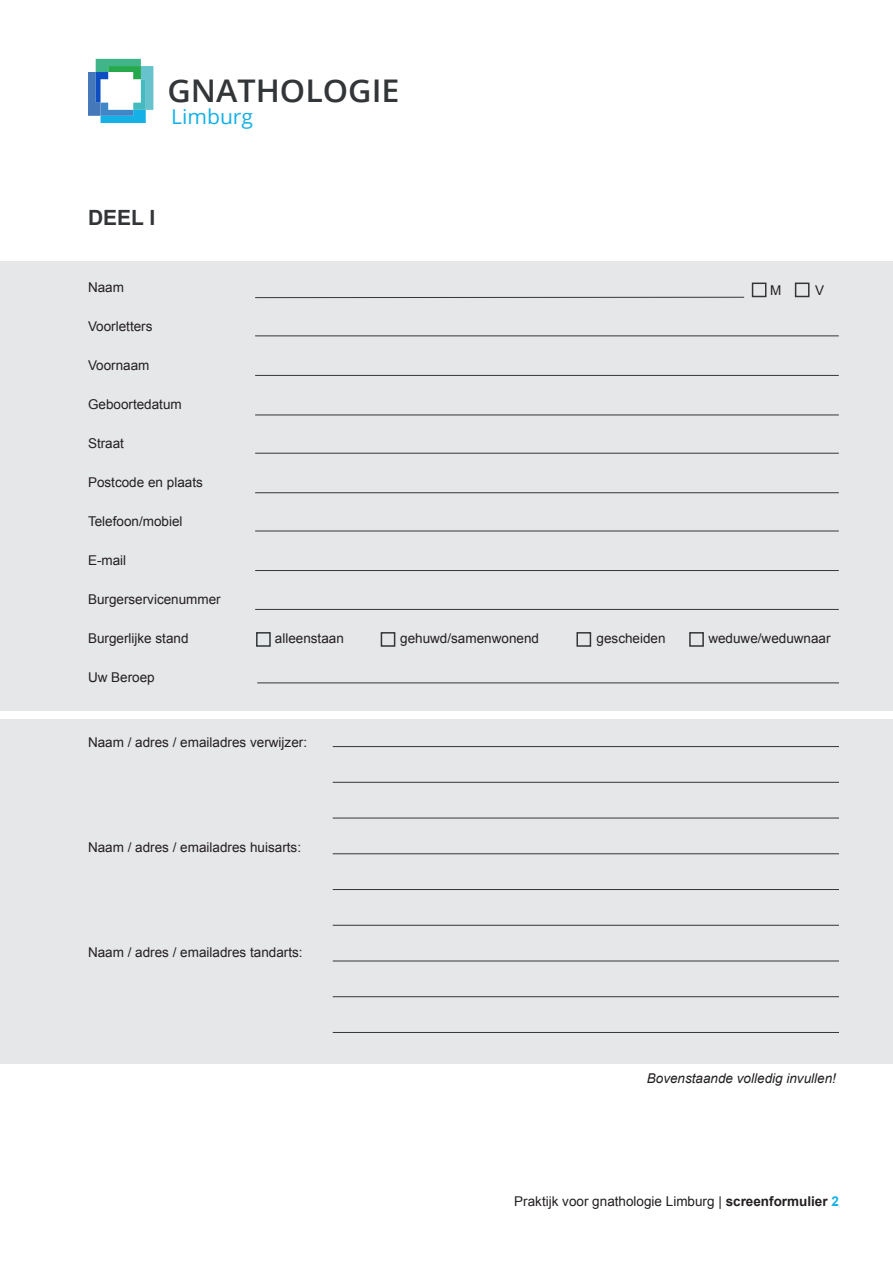
<style>
.page{position:relative;width:893px;height:1263px;background:#fff}
.page>*{position:absolute;margin:0;border:0;box-sizing:border-box;transform-origin:0 0}
.t1{font:600 31.2px "Open Sans";color:#333638}
.t2{font:700 21px "Arial";color:#333638}
.t3{font:20.4px "Open Sans";color:#14b0e6}
.t4{font:13.5px "Arial";color:#231f20}
.t5{font:italic 13.5px "Arial";color:#231f20}
.s1{font-weight:700}
.s2{font-weight:700;color:#14b0e6}
</style>
<div class="page">
<div style="left:0;top:261px;width:893px;height:450px;background:#e6e7e9"></div>
<div style="left:0;top:720px;width:893px;height:344px;background:#e6e7e9"></div>
<svg style="left:88px;top:59px;width:65px;height:64px"></svg>
<hr style="left:255px;top:375px;width:584px;height:1px;background:#333638">
<hr style="left:255px;top:492px;width:584px;height:1px;background:#333638">
<hr style="left:255px;top:570px;width:584px;height:1px;background:#333638">
<hr style="left:255px;top:335px;width:584px;height:1px;background:#333638">
<hr style="left:255px;top:453px;width:584px;height:1px;background:#333638">
<hr style="left:255px;top:531px;width:584px;height:1px;background:#333638">
<hr style="left:255px;top:609px;width:584px;height:1px;background:#333638">
<hr style="left:255px;top:297px;width:489px;height:1px;background:#333638">
<hr style="left:255px;top:415px;width:584px;height:1px;background:#333638">
<hr style="left:257px;top:682px;width:582px;height:1px;background:#333638">
<hr style="left:333px;top:746px;width:506px;height:1px;background:#333638">
<hr style="left:333px;top:889px;width:506px;height:1px;background:#333638">
<hr style="left:333px;top:961px;width:506px;height:1px;background:#333638">
<hr style="left:333px;top:782px;width:506px;height:1px;background:#333638">
<hr style="left:333px;top:925px;width:506px;height:1px;background:#333638">
<hr style="left:333px;top:996px;width:506px;height:1px;background:#333638">
<hr style="left:333px;top:818px;width:506px;height:1px;background:#333638">
<hr style="left:333px;top:1032px;width:506px;height:1px;background:#333638">
<hr style="left:333px;top:853px;width:506px;height:1px;background:#333638">
<div style="left:795px;top:283px;width:14px;height:14px;border:2px solid #333638"></div>
<div style="left:752px;top:283px;width:14px;height:14px;border:2px solid #333638"></div>
<div style="left:256px;top:632px;width:15px;height:15px;border:2px solid #333638"></div>
<div style="left:381px;top:632px;width:14px;height:15px;border:2px solid #333638"></div>
<div style="left:576px;top:632px;width:15px;height:15px;border:2px solid #333638"></div>
<div style="left:689px;top:632px;width:15px;height:15px;border:2px solid #333638"></div>
<h1 class="t1" style="left:167px;top:70px;width:234px">GNATHOLOGIE</h1>
<h3 class="t3" style="left:171px;top:103px;width:84px">Limburg</h3>
<p class="t2" style="left:88px;top:203px;width:69px">DEEL I</p>
<p class="t4" style="left:88px;top:279px;width:38px">Naam</p>
<p class="t4" style="left:88px;top:318px;width:66px">Voorletters</p>
<p class="t4" style="left:88px;top:357px;width:63px">Voornaam</p>
<p class="t4" style="left:88px;top:396px;width:95px">Geboortedatum</p>
<p class="t4" style="left:88px;top:435px;width:38px">Straat</p>
<p class="t4" style="left:88px;top:474px;width:116px">Postcode en plaats</p>
<p class="t4" style="left:88px;top:513px;width:96px">Telefoon/mobiel</p>
<p class="t4" style="left:88px;top:552px;width:40px">E-mail</p>
<p class="t4" style="left:88px;top:591px;width:134px">Burgerservicenummer</p>
<p class="t4" style="left:88px;top:630px;width:102px">Burgerlijke stand</p>
<p class="t4" style="left:275px;top:630px;width:71px">alleenstaan</p>
<p class="t4" style="left:400px;top:630px;width:140px">gehuwd/samenwonend</p>
<p class="t4" style="left:597px;top:630px;width:71px">gescheiden</p>
<p class="t4" style="left:708px;top:630px;width:124px">weduwe/weduwnaar</p>
<p class="t4" style="left:88px;top:669px;width:68px">Uw Beroep</p>
<p class="t4" style="left:770px;top:281px;width:13px">M</p>
<p class="t4" style="left:815px;top:281px;width:11px">V</p>
<p class="t4" style="left:88px;top:733px;width:221px">Naam / adres / emailadres verwijzer:</p>
<p class="t4" style="left:88px;top:838px;width:215px">Naam / adres / emailadres huisarts:</p>
<p class="t4" style="left:88px;top:943px;width:216px">Naam / adres / emailadres tandarts:</p>
<p class="t5" style="left:647px;top:1069px;width:191px">Bovenstaande volledig invullen!</p>
<p class="t4" style="left:514px;top:1193px;width:326px">Praktijk voor gnathologie Limburg | <span class="s1">screenformulier</span> <span class="s2">2</span></p>
</div>
